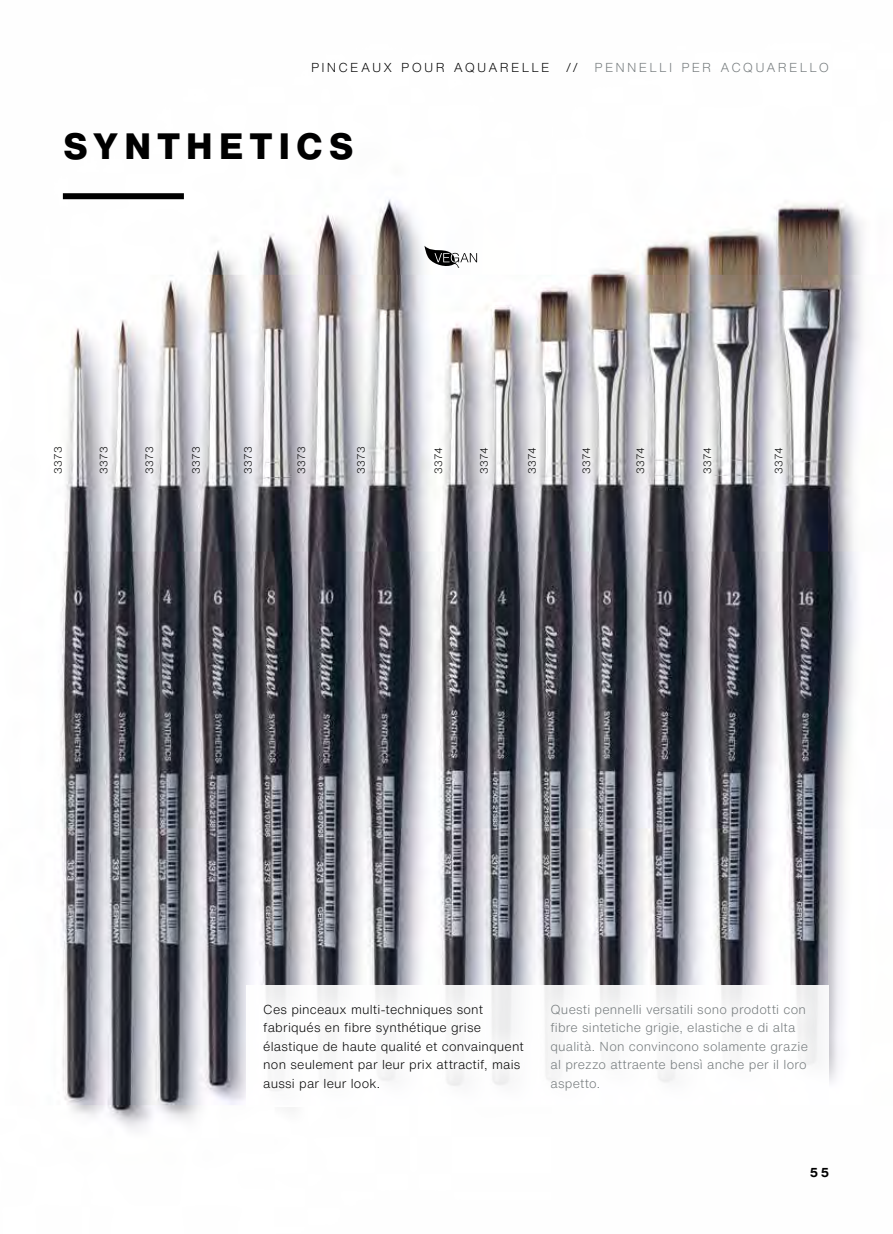
<style>
.page{position:relative;width:893px;height:1234px;background:#fff}
.page>*{position:absolute;margin:0;border:0;box-sizing:border-box;transform-origin:0 0}
.t1{font:800 36px "Helvetica Now Text";letter-spacing:.165em;color:#000}
.t2{font:300 12.75px/18.5px "Helvetica Now Text";letter-spacing:.01em;color:#000}
.t3{font:300 12.75px/18.5px "Helvetica Now Text";letter-spacing:.01em;color:#72787a}
.t4{font:300 12.75px "Helvetica Now Text";letter-spacing:.17em;color:#000}
.t5{font:300 12.75px "Helvetica Now Text";letter-spacing:.17em;color:#72787a}
.t6{font:700 12.75px "Helvetica Now Text";color:#000}
.t7{font:300 10.5px "Helvetica Now Text";letter-spacing:.02em;color:#000}
</style>
<div class="page">
<img style="left:60px;top:193px;width:803px;height:936px">
<div style="left:245px;top:985px;width:298px;height:123px;background:#fff"></div>
<div style="left:532px;top:984px;width:294px;height:124px;background:#fff"></div>
<div style="left:63px;top:193px;width:121px;height:6px;background:#000"></div>
<svg style="left:424px;top:246px;width:53px;height:22px"></svg>
<p class="t4" style="left:311px;top:58px;width:240px">PINCEAUX POUR AQUARELLE</p>
<p class="t2" style="left:566px;top:57px;width:14px">//</p>
<p class="t5" style="left:595px;top:58px;width:236px">PENNELLI PER ACQUARELLO</p>
<h1 class="t1" style="left:63px;top:119px;width:292px">SYNTHETICS</h1>
<p class="t7" style="left:50px;top:474px;width:29px;rotate:-90deg">3373</p>
<p class="t7" style="left:96px;top:474px;width:29px;rotate:-90deg">3373</p>
<p class="t7" style="left:142px;top:474px;width:29px;rotate:-90deg">3373</p>
<p class="t7" style="left:188px;top:474px;width:29px;rotate:-90deg">3373</p>
<p class="t7" style="left:240px;top:474px;width:29px;rotate:-90deg">3373</p>
<p class="t7" style="left:294px;top:474px;width:29px;rotate:-90deg">3373</p>
<p class="t7" style="left:353px;top:474px;width:29px;rotate:-90deg">3373</p>
<p class="t7" style="left:431px;top:474px;width:29px;rotate:-90deg">3374</p>
<p class="t7" style="left:476px;top:474px;width:29px;rotate:-90deg">3374</p>
<p class="t7" style="left:524px;top:474px;width:29px;rotate:-90deg">3374</p>
<p class="t7" style="left:578px;top:474px;width:29px;rotate:-90deg">3374</p>
<p class="t7" style="left:633px;top:474px;width:29px;rotate:-90deg">3374</p>
<p class="t7" style="left:700px;top:474px;width:29px;rotate:-90deg">3374</p>
<p class="t7" style="left:771px;top:474px;width:29px;rotate:-90deg">3374</p>
<p class="t2" style="left:263px;top:999px;width:262px">Ces pinceaux multi-techniques sont fabriqués en fibre synthétique grise élastique de haute qualité et convainquent non seulement par leur prix attractif, mais aussi par leur look.</p>
<p class="t3" style="left:550px;top:999px;width:259px">Questi pennelli versatili sono prodotti con fibre sintetiche grigie, elastiche e di alta qualità. Non convincono solamente grazie al prezzo attraente bensì anche per il loro aspetto.</p>
<p class="t6" style="left:810px;top:1162px;width:21px">55</p>
</div>
